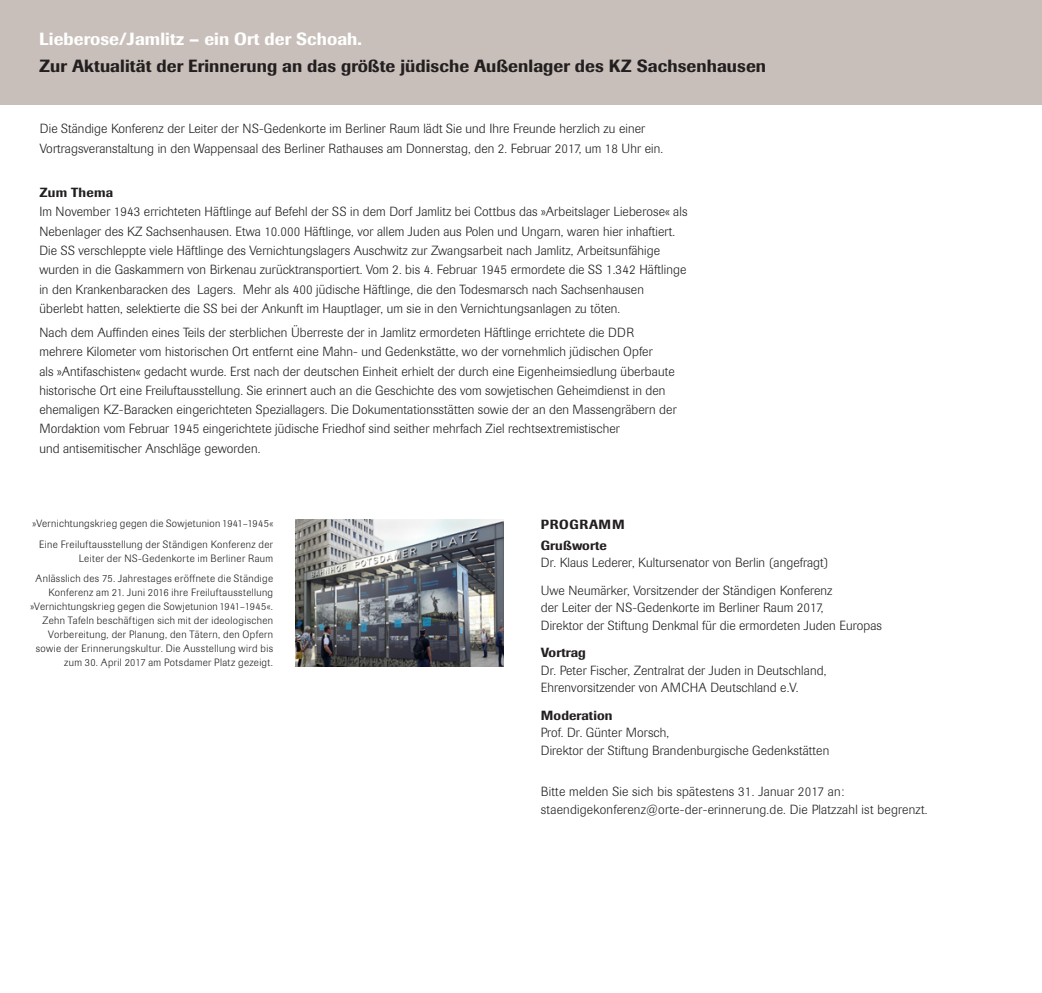
<style>
.page{position:relative;width:1042px;height:993px;background:#fff}
.page>*{position:absolute;margin:0;border:0;box-sizing:border-box;transform-origin:0 0}
.MainHead_Unive{font:500 17.5px/26.2px "Imago";letter-spacing:.005em;color:#231f20}
.Body_Univers_47{font:300 13.12px/19.2px "Imago";letter-spacing:.01em;color:#231f20}
.Title_Univers_67{font:300 13.12px/17.5px "Imago";letter-spacing:.01em;color:#231f20}
.Title_Univers_67-2{font:500 13.12px "Imago";letter-spacing:.03em;color:#231f20}
.Title_Univers_67-3{font:500 13.12px "Imago";letter-spacing:.05em;color:#231f20}
.Title_Univers_67-4{font:300 10.5px/14px "Imago";letter-spacing:.035em;color:#231f20;text-align:right}
.s1{color:#fff}
.s2{font-weight:500}
</style>
<div class="page">
<img style="left:296px;top:519px;width:208px;height:147px">
<div style="left:0;top:0;width:1042px;height:105px;background:#c8bfba"></div>
<p class="MainHead_Unive" style="left:39px;top:26px;width:728px"><span class="s1">Lieberose/Jamlitz – ein Ort der Schoah.<br></span>Zur Aktualität der Erinnerung an das größte jüdische Außenlager des KZ Sachsenhausen</p>
<p class="Body_Univers_47" style="left:40px;top:119px;width:625px">Die Ständige Konferenz der Leiter der NS-Gedenkorte im Berliner Raum lädt Sie und Ihre Freunde herzlich zu einer<br>Vortragsveranstaltung in den Wappensaal des Berliner Rathauses am Donnerstag, den 2. Februar 2017, um 18 Uhr ein.</p>
<p class="Title_Univers_67-2" style="left:39px;top:184px;width:75px">Zum Thema</p>
<p class="Body_Univers_47" style="left:39px;top:202px;width:649px">Im November 1943 errichteten Häftlinge auf Befehl der SS in dem Dorf Jamlitz bei Cottbus das »Arbeitslager Lieberose« als Nebenlager des KZ Sachsenhausen. Etwa 10.000 Häftlinge, vor allem Juden aus Polen und Ungarn, waren hier inhaftiert.<br>Die SS verschleppte viele Häftlinge des Vernichtungslagers Auschwitz zur Zwangsarbeit nach Jamlitz, Arbeitsunfähige wurden in die Gaskammern von Birkenau zurücktransportiert. Vom 2. bis 4. Februar 1945 ermordete die SS 1.342 Häftlinge in den Krankenbaracken des Lagers. Mehr als 400 jüdische Häftlinge, die den Todesmarsch nach Sachsenhausen überlebt hatten, selektierte die SS bei der Ankunft im Hauptlager, um sie in den Vernichtungsanlagen zu töten.</p>
<p class="Body_Univers_47" style="left:39px;top:323px;width:639px">Nach dem Auffinden eines Teils der sterblichen Überreste der in Jamlitz ermordeten Häftlinge errichtete die DDR mehrere Kilometer vom historischen Ort entfernt eine Mahn- und Gedenkstätte, wo der vornehmlich jüdischen Opfer<br>als »Antifaschisten« gedacht wurde. Erst nach der deutschen Einheit erhielt der durch eine Eigenheimsiedlung überbaute historische Ort eine Freiluftausstellung. Sie erinnert auch an die Geschichte des vom sowjetischen Geheimdienst in den ehemaligen KZ-Baracken eingerichteten Speziallagers. Die Dokumentationsstätten sowie der an den Massengräbern der Mordaktion vom Februar 1945 eingerichtete jüdische Friedhof sind seither mehrfach Ziel rechtsextremistischer<br>und antisemitischer Anschläge geworden.</p>
<p class="Title_Univers_67-4" style="left:33px;top:516px;width:242px">»Vernichtungskrieg gegen die Sowjetunion 1941–1945«</p>
<p class="Title_Univers_67-4" style="left:39px;top:537px;width:235px">Eine Freiluftausstellung der Ständigen Konferenz der<br>Leiter der NS-Gedenkorte im Berliner Raum</p>
<p class="Title_Univers_67-4" style="left:30px;top:571px;width:244px">Anlässlich des 75. Jahrestages eröffnete die Ständige Konferenz am 21. Juni 2016 ihre Freiluftausstellung »Vernichtungskrieg gegen die Sowjetunion 1941–1945«.<br>Zehn Tafeln beschäftigen sich mit der ideologischen Vorbereitung, der Planung, den Tätern, den Opfern sowie der Erinnerungskultur. Die Ausstellung wird bis zum 30. April 2017 am Potsdamer Platz gezeigt.</p>
<p class="Title_Univers_67-3" style="left:541px;top:516px;width:85px">PROGRAMM</p>
<p class="Title_Univers_67" style="left:541px;top:536px;width:289px"><span class="s2">Grußworte<br></span>Dr. Klaus Lederer, Kultursenator von Berlin (angefragt)</p>
<p class="Title_Univers_67" style="left:541px;top:581px;width:343px">Uwe Neumärker, Vorsitzender der Ständigen Konferenz<br>der Leiter der NS-Gedenkorte im Berliner Raum 2017,<br>Direktor der Stiftung Denkmal für die ermordeten Juden Europas</p>
<p class="Title_Univers_67" style="left:541px;top:643px;width:287px"><span class="s2">Vortrag<br></span>Dr. Peter Fischer, Zentralrat der Juden in Deutschland,<br>Ehrenvorsitzender von AMCHA Deutschland e.V.</p>
<p class="Title_Univers_67" style="left:541px;top:706px;width:290px"><span class="s2">Moderation<br></span>Prof. Dr. Günter Morsch,<br>Direktor der Stiftung Brandenburgische Gedenkstätten</p>
<p class="Title_Univers_67" style="left:541px;top:782px;width:388px">Bitte melden Sie sich bis spätestens 31. Januar 2017 an: staendigekonferenz@orte-der-erinnerung.de. Die Platzzahl ist begrenzt.</p>
</div>
